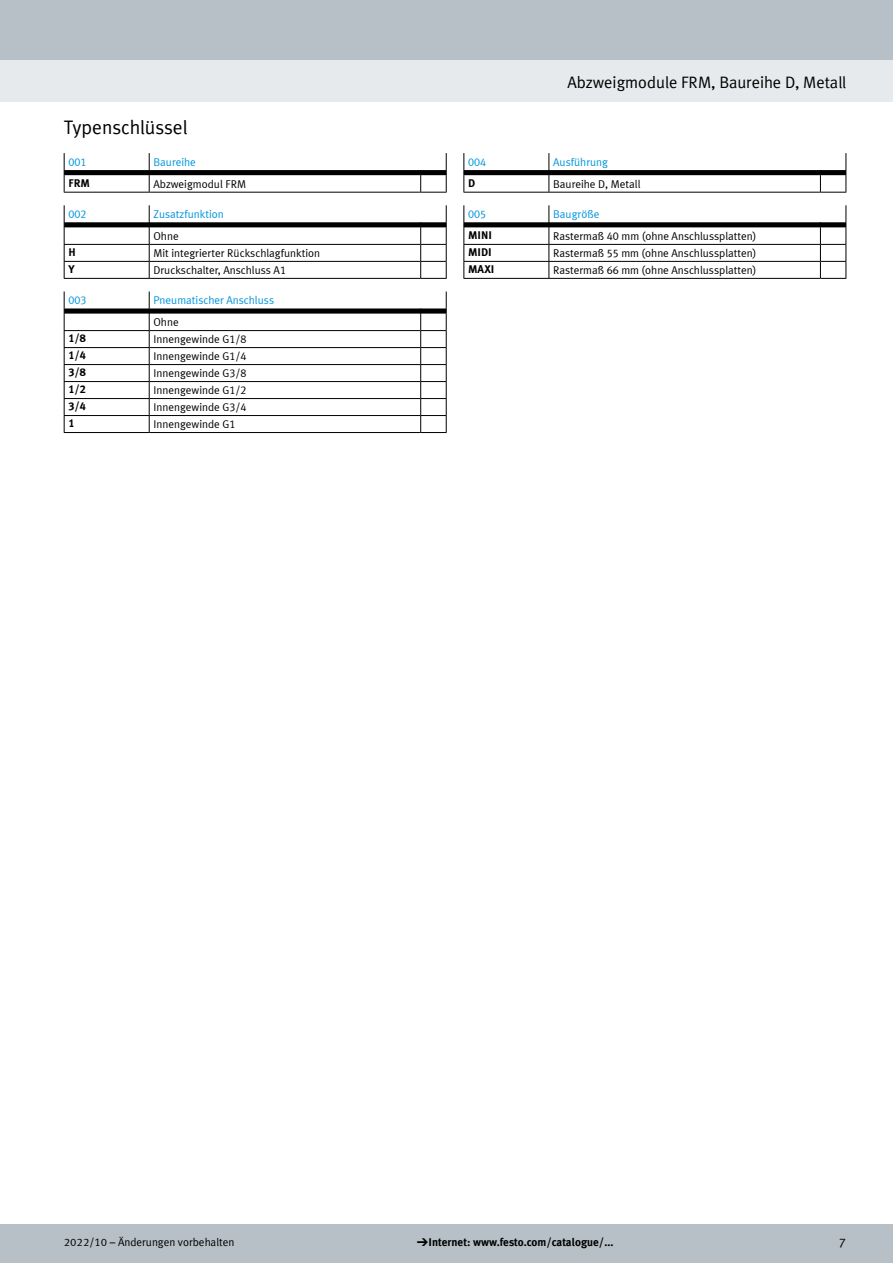
<style>
.page{position:relative;width:893px;height:1263px;background:#fff}
.page>*{position:absolute;margin:0;border:0;box-sizing:border-box;transform-origin:0 0}
.FES_title_section{font:19.5px "Festo";color:#000}
.FES_title_family{font:16.5px "Festo";color:#000}
.t1{font:12.75px "Festo";color:#000}
.t2{font:11.25px "Meta Plus LF";color:#000}
.t3{font:11.25px/21.6px "Meta Plus LF";color:#0095db}
.t4{font:700 11.25px "Festo";color:#000}
.t5{font:700 11.25px "Meta Plus LF";color:#000}
.t6{font:11.25px "Festo";color:#000}
.s1{color:#000}
.s2{font-family:"Meto Pict 182";font-weight:400}
</style>
<div class="page">
<div style="left:0;top:1225px;width:893px;height:38px;background:#b6c0c6"></div>
<div style="left:0;top:60px;width:893px;height:42px;background:#e7eaec"></div>
<div style="left:0;top:0;width:893px;height:60px;background:#b6c0c6"></div>
<svg style="left:64px;top:153px;width:383px;height:40px"></svg>
<svg style="left:64px;top:205px;width:383px;height:74px"></svg>
<svg style="left:64px;top:291px;width:383px;height:142px"></svg>
<svg style="left:463px;top:153px;width:384px;height:40px"></svg>
<svg style="left:463px;top:205px;width:384px;height:74px"></svg>
<p class="FES_title_section" style="left:64px;top:113px;width:125px">Typenschlüssel</p>
<p class="t3" style="left:68px;top:151px;width:20px">001</p>
<p class="t3" style="left:153px;top:151px;width:44px">Baureihe</p>
<p class="t5" style="left:68px;top:176px;width:23px">FRM</p>
<p class="t2" style="left:153px;top:177px;width:94px">Abzweigmodul FRM</p>
<p class="t3" style="left:68px;top:203px;width:20px">002</p>
<p class="t3" style="left:153px;top:203px;width:72px">Zusatzfunktion<br><span class="s1">Ohne</span></p>
<p class="t5" style="left:68px;top:245px;width:9px">H</p>
<p class="t2" style="left:153px;top:246px;width:168px">Mit integrierter Rückschlagfunktion</p>
<p class="t5" style="left:68px;top:262px;width:8px">Y</p>
<p class="t2" style="left:153px;top:263px;width:134px">Druckschalter, Anschluss A1</p>
<p class="t3" style="left:68px;top:289px;width:20px">003</p>
<p class="t3" style="left:153px;top:289px;width:122px">Pneumatischer Anschluss<br><span class="s1">Ohne</span></p>
<p class="t5" style="left:68px;top:331px;width:19px">1/8</p>
<p class="t2" style="left:153px;top:332px;width:95px">Innengewinde G1/8</p>
<p class="t5" style="left:68px;top:348px;width:19px">1/4</p>
<p class="t2" style="left:153px;top:349px;width:95px">Innengewinde G1/4</p>
<p class="t5" style="left:68px;top:365px;width:19px">3/8</p>
<p class="t2" style="left:153px;top:366px;width:95px">Innengewinde G3/8</p>
<p class="t5" style="left:68px;top:382px;width:19px">1/2</p>
<p class="t2" style="left:153px;top:383px;width:95px">Innengewinde G1/2</p>
<p class="t5" style="left:68px;top:399px;width:19px">3/4</p>
<p class="t2" style="left:153px;top:400px;width:95px">Innengewinde G3/4</p>
<p class="t5" style="left:68px;top:416px;width:8px">1</p>
<p class="t2" style="left:153px;top:417px;width:84px">Innengewinde G1</p>
<p class="FES_title_family" style="left:568px;top:70px;width:280px">Abzweigmodule FRM, Baureihe D, Metall</p>
<p class="t3" style="left:468px;top:151px;width:20px">004</p>
<p class="t3" style="left:553px;top:151px;width:56px">Ausführung</p>
<p class="t5" style="left:468px;top:176px;width:9px">D</p>
<p class="t2" style="left:553px;top:177px;width:89px">Baureihe D, Metall</p>
<p class="t3" style="left:468px;top:203px;width:20px">005</p>
<p class="t3" style="left:553px;top:203px;width:48px">Baugröße</p>
<p class="t5" style="left:468px;top:228px;width:25px">MINI</p>
<p class="t2" style="left:553px;top:229px;width:205px">Rastermaß 40 mm (ohne Anschlussplatten)</p>
<p class="t5" style="left:468px;top:245px;width:25px">MIDI</p>
<p class="t2" style="left:553px;top:246px;width:205px">Rastermaß 55 mm (ohne Anschlussplatten)</p>
<p class="t5" style="left:468px;top:262px;width:28px">MAXI</p>
<p class="t2" style="left:553px;top:263px;width:205px">Rastermaß 66 mm (ohne Anschlussplatten)</p>
<p class="t6" style="left:64px;top:1234px;width:172px">2022/10 – Änderungen vorbehalten</p>
<p class="t4" style="left:417px;top:1234px;width:198px"><span class="s2">d</span> Internet: www.festo.com/catalogue/...</p>
<p class="t1" style="left:839px;top:1233px;width:9px">7</p>
</div>
